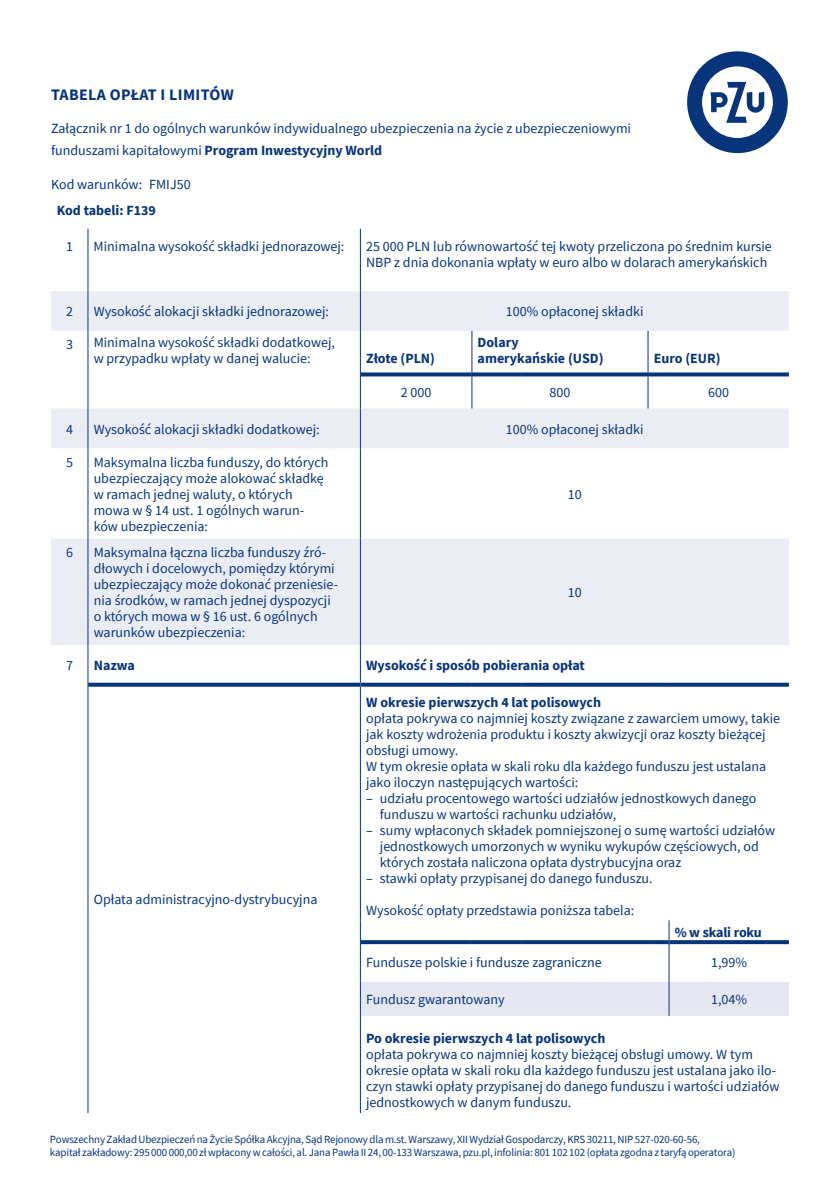
<style>
.page{position:relative;width:840px;height:1191px;background:#fff}
.page>*{position:absolute;margin:0;border:0;box-sizing:border-box;transform-origin:0 0}
.t1{font:700 16px "Source Sans Pro";letter-spacing:.02em;color:#08347b}
.t2{font:14px/16px "Source Sans Pro";color:#08347b}
.t3{font:700 14px/16px "Source Sans Pro";color:#08347b}
.t4{font:11px/13.2px "Source Sans Pro";letter-spacing:-.015em;color:#08347b}
.s1{font-weight:700}
</style>
<div class="page">
<svg style="left:687px;top:51px;width:100px;height:102px"></svg>
<svg style="left:51px;top:291px;width:737px;height:354px;fill:#ebedf5"></svg>
<div style="left:361px;top:981px;width:427px;height:35px;background:#e6e7f1"></div>
<hr style="left:88px;top:229px;width:1px;height:62px;background:#08347b">
<hr style="left:88px;top:291px;width:1px;height:40px;background:#08347b">
<hr style="left:88px;top:331px;width:1px;height:43px;background:#08347b">
<hr style="left:88px;top:374px;width:1px;height:34px;background:#08347b">
<hr style="left:471px;top:331px;width:1px;height:41px;background:#08347b">
<hr style="left:647px;top:331px;width:1px;height:41px;background:#08347b">
<hr style="left:471px;top:376px;width:1px;height:32px;background:#08347b">
<hr style="left:647px;top:376px;width:1px;height:32px;background:#08347b">
<hr style="left:88px;top:408px;width:1px;height:40px;background:#08347b">
<hr style="left:88px;top:448px;width:1px;height:90px;background:#08347b">
<hr style="left:88px;top:538px;width:1px;height:107px;background:#08347b">
<hr style="left:88px;top:645px;width:1px;height:39px;background:#08347b">
<hr style="left:88px;top:684px;width:1px;height:236px;background:#08347b">
<svg style="left:88px;top:920px;width:1px;height:22px"></svg>
<hr style="left:88px;top:942px;width:1px;height:39px;background:#08347b">
<hr style="left:88px;top:981px;width:1px;height:35px;background:#08347b">
<hr style="left:88px;top:1016px;width:1px;height:97px;background:#08347b">
<hr style="left:360px;top:229px;width:1px;height:62px;background:#08347b">
<hr style="left:360px;top:291px;width:1px;height:40px;background:#08347b">
<hr style="left:360px;top:331px;width:1px;height:43px;background:#08347b">
<hr style="left:360px;top:374px;width:1px;height:34px;background:#08347b">
<hr style="left:360px;top:408px;width:1px;height:40px;background:#08347b">
<hr style="left:360px;top:448px;width:1px;height:90px;background:#08347b">
<hr style="left:360px;top:538px;width:1px;height:107px;background:#08347b">
<hr style="left:360px;top:645px;width:1px;height:37px;background:#08347b">
<hr style="left:360px;top:686px;width:1px;height:234px;background:#08347b">
<svg style="left:360px;top:920px;width:1px;height:20px"></svg>
<hr style="left:360px;top:942px;width:1px;height:39px;background:#08347b">
<hr style="left:360px;top:981px;width:1px;height:35px;background:#08347b">
<hr style="left:360px;top:1016px;width:1px;height:97px;background:#08347b">
<svg style="left:360px;top:372px;width:111px;height:4px"></svg>
<svg style="left:471px;top:372px;width:50px;height:4px"></svg>
<svg style="left:521px;top:372px;width:126px;height:4px"></svg>
<svg style="left:647px;top:372px;width:21px;height:4px"></svg>
<svg style="left:668px;top:372px;width:120px;height:4px"></svg>
<svg style="left:88px;top:682px;width:272px;height:4px"></svg>
<svg style="left:360px;top:682px;width:111px;height:4px"></svg>
<svg style="left:471px;top:682px;width:50px;height:4px"></svg>
<svg style="left:521px;top:682px;width:126px;height:4px"></svg>
<svg style="left:647px;top:682px;width:21px;height:4px"></svg>
<svg style="left:668px;top:682px;width:120px;height:4px"></svg>
<svg style="left:360px;top:940px;width:111px;height:4px"></svg>
<svg style="left:471px;top:940px;width:50px;height:4px"></svg>
<svg style="left:521px;top:940px;width:126px;height:4px"></svg>
<svg style="left:647px;top:940px;width:21px;height:4px"></svg>
<svg style="left:669px;top:940px;width:119px;height:4px"></svg>
<svg style="left:668px;top:920px;width:1px;height:22px"></svg>
<hr style="left:668px;top:942px;width:1px;height:39px;background:#08347b">
<hr style="left:668px;top:981px;width:1px;height:35px;background:#08347b">
<p class="t1" style="left:51px;top:84px;width:184px">TABELA OPŁAT I LIMITÓW</p>
<p class="t2" style="left:51px;top:117px;width:581px;line-height:22px">Załącznik nr 1 do ogólnych warunków indywidualnego ubezpieczenia na życie z ubezpieczeniowymi funduszami kapitałowymi <span class="s1">Program Inwestycyjny World</span></p>
<p class="t2" style="left:51px;top:176px;width:141px">Kod warunków: FMIJ50</p>
<p class="t3" style="left:57px;top:202px;width:101px">Kod tabeli: F139</p>
<p class="t2" style="left:66px;top:238px;width:8px">1</p>
<p class="t2" style="left:94px;top:238px;width:252px">Minimalna wysokość składki jednorazowej:</p>
<p class="t2" style="left:366px;top:238px;width:407px">25 000 PLN lub równowartość tej kwoty przeliczona po średnim kursie<br>NBP z dnia dokonania wpłaty w euro albo w dolarach amerykańskich</p>
<p class="t2" style="left:66px;top:303px;width:8px">2</p>
<p class="t2" style="left:94px;top:303px;width:237px">Wysokość alokacji składki jednorazowej:</p>
<p class="t2" style="left:505px;top:303px;width:139px">100% opłaconej składki</p>
<p class="t2" style="left:66px;top:337px;width:8px">3</p>
<p class="t2" style="left:94px;top:334px;width:243px">Minimalna wysokość składki dodatkowej, w przypadku wpłaty w danej walucie:</p>
<p class="t3" style="left:477px;top:334px;width:127px">Dolary amerykańskie (USD)</p>
<p class="t3" style="left:366px;top:350px;width:70px">Złote (PLN)</p>
<p class="t3" style="left:653px;top:350px;width:68px">Euro (EUR)</p>
<p class="t2" style="left:400px;top:384px;width:32px">2 000</p>
<p class="t2" style="left:549px;top:384px;width:22px">800</p>
<p class="t2" style="left:707px;top:384px;width:22px">600</p>
<p class="t2" style="left:66px;top:421px;width:8px">4</p>
<p class="t2" style="left:94px;top:421px;width:227px">Wysokość alokacji składki dodatkowej:</p>
<p class="t2" style="left:505px;top:421px;width:139px">100% opłaconej składki</p>
<p class="t2" style="left:66px;top:454px;width:8px">5</p>
<p class="t2" style="left:94px;top:454px;width:236px">Maksymalna liczba funduszy, do których ubezpieczający może alokować składkę w ramach jednej waluty, o których mowa w § 14 ust. 1 ogólnych warun&shy;ków ubezpieczenia:</p>
<p class="t2" style="left:567px;top:486px;width:15px">10</p>
<p class="t2" style="left:66px;top:544px;width:8px">6</p>
<p class="t2" style="left:94px;top:544px;width:246px">Maksymalna łączna liczba funduszy źró&shy;dłowych i docelowych, pomiędzy którymi ubezpieczający może dokonać przeniesie&shy;nia środków, w ramach jednej dyspozycji o których mowa w § 16 ust. 6 ogólnych warunków ubezpieczenia:</p>
<p class="t2" style="left:567px;top:584px;width:15px">10</p>
<p class="t2" style="left:66px;top:657px;width:8px">7</p>
<p class="t3" style="left:94px;top:657px;width:43px">Nazwa</p>
<p class="t3" style="left:366px;top:657px;width:220px">Wysokość i sposób pobierania opłat</p>
<p class="t2" style="left:94px;top:891px;width:225px">Opłata administracyjno-dystrybucyjna</p>
<p class="t3" style="left:366px;top:693px;width:236px">W okresie pierwszych 4 lat polisowych</p>
<p class="t2" style="left:366px;top:710px;width:415px">opłata pokrywa co najmniej koszty związane z zawarciem umowy, takie jak koszty wdrożenia produktu i koszty akwizycji oraz koszty bieżącej obsługi umowy.<br>W tym okresie opłata w skali roku dla każdego funduszu jest ustalana jako iloczyn następujących wartości:</p>
<p class="t2" style="left:379px;top:790px;width:378px;text-indent:-14px">– udziału procentowego wartości udziałów jednostkowych danego funduszu w wartości rachunku udziałów,</p>
<p class="t2" style="left:379px;top:822px;width:396px;text-indent:-14px">– sumy wpłaconych składek pomniejszonej o sumę wartości udziałów jednostkowych umorzonych w wyniku wykupów częściowych, od których została naliczona opłata dystrybucyjna oraz</p>
<p class="t2" style="left:366px;top:870px;width:288px">– stawki opłaty przypisanej do danego funduszu.</p>
<p class="t2" style="left:366px;top:902px;width:269px">Wysokość opłaty przedstawia poniższa tabela:</p>
<p class="t3" style="left:674px;top:923px;width:88px">% w skali roku</p>
<p class="t2" style="left:366px;top:954px;width:237px">Fundusze polskie i fundusze zagraniczne</p>
<p class="t2" style="left:710px;top:954px;width:37px">1,99%</p>
<p class="t2" style="left:366px;top:991px;width:140px">Fundusz gwarantowany</p>
<p class="t2" style="left:710px;top:991px;width:37px">1,04%</p>
<p class="t3" style="left:366px;top:1030px;width:241px">Po okresie pierwszych 4 lat polisowych</p>
<p class="t2" style="left:366px;top:1046px;width:414px">opłata pokrywa co najmniej koszty bieżącej obsługi umowy. W tym okresie opłata w skali roku dla każdego funduszu jest ustalana jako ilo&shy;czyn stawki opłaty przypisanej do danego funduszu i wartości udziałów jednostkowych w danym funduszu.</p>
<p class="t4" style="left:50px;top:1132px;width:686px">Powszechny Zakład Ubezpieczeń na Życie Spółka Akcyjna, Sąd Rejonowy dla m.st. Warszawy, XII Wydział Gospodarczy, KRS 30211, NIP 527-020-60-56,<br>kapitał zakładowy: 295 000 000,00 zł wpłacony w całości, al. Jana Pawła II 24, 00-133 Warszawa, pzu.pl, infolinia: 801 102 102 (opłata zgodna z taryfą operatora)</p>
</div>
